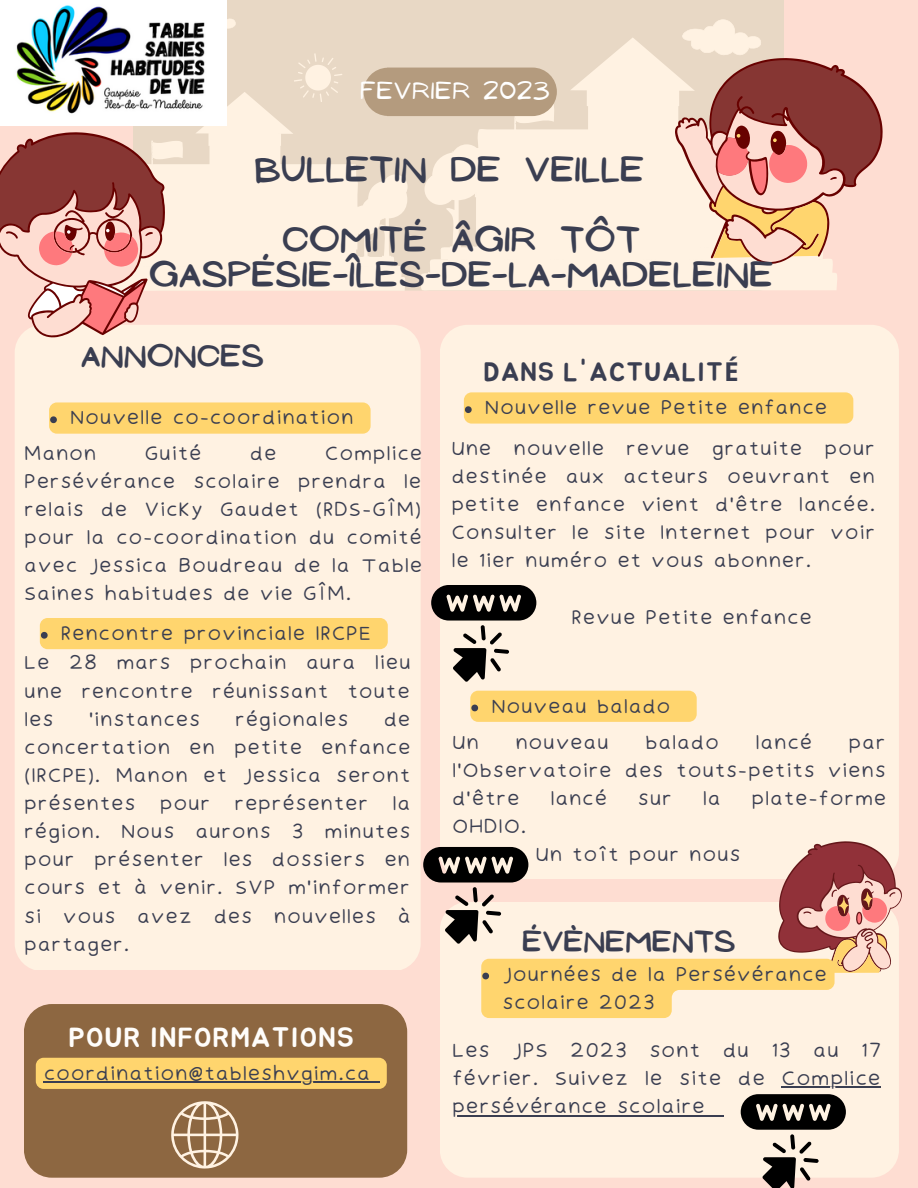
<style>
.page{position:relative;width:918px;height:1188px;background:#feddd2}
.page>*{position:absolute;margin:0;border:0;box-sizing:border-box;transform-origin:0 0}
.t1{font:31.5px/34.8px "NF Ananias Bold";letter-spacing:.05em;color:#3a3e51;text-align:center}
.t2{font:27.45px "Jua";letter-spacing:.05em;color:#fffdfa}
.t3{font:27.45px "NF Ananias Bold";letter-spacing:.05em;color:#3a3e51}
.t4{font:26.1px "Jua";letter-spacing:.05em;color:#3a3e51}
.t5{font:26.1px "NF Ananias Bold";letter-spacing:.05em;color:#3a3e51}
.t6{font:22.5px "NF Ananias Regular";letter-spacing:.05em;color:#fff}
.t7{font:19.2px/28.2px "Irene Florentina";color:#3a3e51;text-align:justify}
.t8{font:18.9px/28.2px "Irene Florentina";color:#3a3e51;text-align:justify}
.s1{font-family:"Noto Sans";font-weight:700}
</style>
<div class="page">
<div style="left:226px;top:0;width:558px;height:291px;background:#e8d8c5"></div>
<svg style="left:421px;top:53px;width:416px;height:238px;background:#fceede"></svg>
<div style="left:428px;top:264px;width:409px;height:11px;background:#fff2e2"></div>
<svg style="left:84px;top:103px;width:323px;height:29px;background:#efe0cf"></svg>
<div style="left:364px;top:68px;width:193px;height:48px;background:#b49b7e;border-radius:24px"></div>
<div style="left:15px;top:325px;width:406px;height:645px;background:#fff2e2;border-radius:28px"></div>
<div style="left:24px;top:1004px;width:383px;height:173px;background:#8d6741;border-radius:28px"></div>
<svg style="left:171px;top:1101px;width:68px;height:68px"></svg>
<div style="left:440px;top:325px;width:459px;height:554px;background:#fff2e2;border-radius:28px"></div>
<div style="left:440px;top:902px;width:459px;height:276px;background:#fff2e2;border-radius:28px"></div>
<svg style="left:0;top:132px;width:408px;height:205px"></svg>
<svg style="left:290px;top:50px;width:56px;height:56px;background:#ecddcb"></svg>
<svg style="left:226px;top:9px;width:10px;height:65px"></svg>
<svg style="left:425px;top:13px;width:458px;height:251px"></svg>
<svg style="left:431px;top:585px;width:105px;height:97px"></svg>
<hr style="left:781px;top:1087px;width:100px;height:1px;background:#3a3e51">
<hr style="left:452px;top:1115px;width:253px;height:1px;background:#3a3e51">
<svg style="left:705px;top:1115px;width:19px;height:1px"></svg>
<svg style="left:741px;top:1094px;width:105px;height:94px"></svg>
<img style="left:0;top:0;width:226px;height:125px">
<div style="left:40px;top:618px;width:348px;height:31px;background:#ffd56e;border-radius:8px"></div>
<svg style="left:41px;top:632px;width:7px;height:7px"></svg>
<div style="left:470px;top:691px;width:227px;height:31px;background:#ffd56e"></div>
<div style="left:464px;top:392px;width:389px;height:32px;background:#ffd56e;border-radius:8px"></div>
<svg style="left:465px;top:406px;width:7px;height:7px"></svg>
<div style="left:49px;top:402px;width:322px;height:32px;background:#ffd56e;border-radius:8px"></div>
<svg style="left:50px;top:416px;width:7px;height:7px"></svg>
<svg style="left:423px;top:841px;width:479px;height:177px"></svg>
<div style="left:36px;top:1058px;width:351px;height:31px;background:#ffd56e;border-radius:8px"></div>
<hr style="left:43px;top:1082px;width:327px;height:1px;background:#3a3e51">
<p class="t6" style="left:361px;top:78px;width:191px">FEVRIER 2023</p>
<h1 class="t1" style="left:255px;top:153px;width:390px">BULLETIN DE VEILLE</h1>
<h1 class="t1" style="left:150px;top:223px;width:625px">COMITÉ ÂGIR TÔT<br>GASPÉSIE-ÎLES-DE-LA-MADELEINE</h1>
<h2 class="t3" style="left:82px;top:340px;width:183px">ANNONCES</h2>
<p class="t8" style="left:70px;top:404px;width:286px">Nouvelle co-coordination</p>
<p class="t8" style="left:24px;top:439px;width:74px">Manon</p>
<p class="t8" style="left:144px;top:439px;width:59px">Guité</p>
<p class="t8" style="left:249px;top:439px;width:29px">de</p>
<p class="t8" style="left:24px;top:439px;width:400px;text-indent:301px">Complice Persévérance scolaire prendra le relais de Vicky Gaudet (RDS-GÎM) pour la co-coordination du comité avec Jessica Boudreau de la Table Saines habitudes de vie GÎM.</p>
<p class="t8" style="left:61px;top:619px;width:312px">Rencontre provinciale IRCPE</p>
<p class="t8" style="left:24px;top:649px;width:389px">Le 28 mars prochain aura lieu une rencontre réunissant toute les</p>
<p class="t8" style="left:88px;top:705px;width:114px">'instances</p>
<p class="t8" style="left:235px;top:705px;width:116px">régionales</p>
<p class="t8" style="left:24px;top:705px;width:389px;text-indent:359px">de concertation en petite enfance (IRCPE). Manon et Jessica seront présentes pour représenter la région. Nous aurons 3 minutes pour présenter les dossiers en cours et à venir. SVP m'informer si vous avez des nouvelles à partager.</p>
<h2 class="t2" style="left:69px;top:1025px;width:287px">POUR INFORMATIONS</h2>
<p class="t8" style="left:43px;top:1059px;width:329px">coordination@tableshvgim.ca</p>
<h3 class="t4" style="left:484px;top:360px;width:256px">DANS L'ACTUALIT<span class="s1">É</span></h3>
<p class="t8" style="left:451px;top:387px;width:426px;line-height:40.5px;text-indent:34px">Nouvelle revue Petite enfance<br>Une nouvelle revue gratuite pour</p>
<p class="t8" style="left:451px;top:462px;width:426px">destinée aux acteurs oeuvrant en petite enfance vient d'être lancée.<br>Consulter le site Internet pour voir le 1ier numéro et vous abonner.</p>
<p class="t8" style="left:571px;top:603px;width:243px">Revue Petite enfance</p>
<p class="t8" style="left:491px;top:692px;width:181px">Nouveau balado</p>
<p class="t8" style="left:452px;top:728px;width:29px">Un</p>
<p class="t8" style="left:515px;top:728px;width:96px">nouveau</p>
<p class="t8" style="left:645px;top:728px;width:76px">balado</p>
<p class="t8" style="left:755px;top:728px;width:59px">lancé</p>
<p class="t8" style="left:452px;top:728px;width:436px;text-indent:397px">par l'Observatoire des touts-petits viens d'être</p>
<p class="t8" style="left:550px;top:784px;width:59px">lancé</p>
<p class="t8" style="left:638px;top:784px;width:36px">sur</p>
<p class="t8" style="left:702px;top:784px;width:20px">la</p>
<p class="t8" style="left:751px;top:784px;width:137px">plate-forme</p>
<p class="t8" style="left:452px;top:812px;width:76px">OHDIO.</p>
<p class="t8" style="left:535px;top:840px;width:208px">Un toît pour nous</p>
<h3 class="t5" style="left:523px;top:926px;width:214px">ÉVÈNEMENTS</h3>
<p class="t8" style="left:502px;top:960px;width:327px">Journées de la Persévérance scolaire 2023</p>
<p class="t7" style="left:452px;top:1036px;width:431px">Les JPS 2023 sont du 13 au 17 février. Suivez le site de Complice persévérance scolaire</p>
</div>
